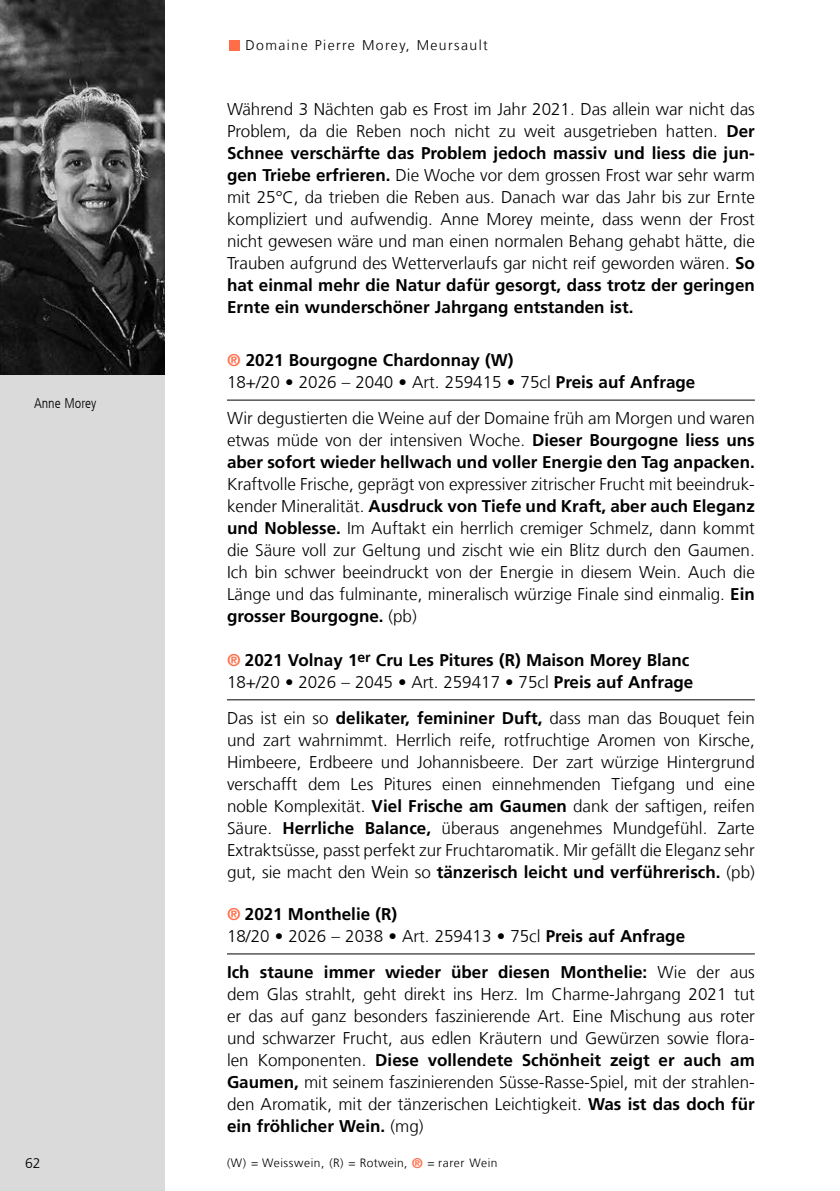
<style>
.page{position:relative;width:840px;height:1191px;background:#fff}
.page>*{position:absolute;margin:0;border:0;box-sizing:border-box;transform-origin:0 0}
.t1{font:300 17px/22px "Frutiger LT Com";color:#000;text-align:justify}
.t2{font:700 17px/22px "Frutiger LT Com";color:#000}
.t3{font:300 14px "Frutiger LT Com";letter-spacing:.1em;color:#000}
.t4{font:300 condensed 14px "Frutiger LT Com";color:#000}
.t5{font:300 12px "Frutiger LT Com";letter-spacing:.05em;color:#000}
.s1{font-weight:700}
.s2{color:#ff6e49}
.s3{font-weight:300}
.s4{font-weight:700;font-size:14px;color:#ff6e49}
</style>
<div class="page">
<hr style="left:227px;top:400px;width:527px;height:1px;background:#000">
<hr style="left:227px;top:699px;width:527px;height:1px;background:#000">
<hr style="left:227px;top:953px;width:527px;height:1px;background:#000">
<div style="left:229px;top:40px;width:10px;height:10px;background:#ff6e49"></div>
<div style="left:0;top:374px;width:164px;height:817px;background:#dadada"></div>
<img style="left:0;top:0;width:164px;height:374px">
<p class="t4" style="left:34px;top:394px;width:64px">Anne Morey</p>
<p class="t3" style="left:25px;top:1155px;width:17px">62</p>
<p class="t3" style="left:245px;top:37px;width:244px">Domaine Pierre Morey, Meursault</p>
<p class="t1" style="left:227px;top:98px;width:529px">Während 3 Nächten gab es Frost im Jahr 2021. Das allein war nicht das Problem, da die Reben noch nicht zu weit ausgetrieben hatten. <span class="s1">Der Schnee verschärfte das Problem jedoch massiv und liess die jun&shy;gen Triebe erfrieren.</span> Die Woche vor dem grossen Frost war sehr warm mit 25°C, da trieben die Reben aus. Danach war das Jahr bis zur Ernte kompliziert und aufwendig. Anne Morey meinte, dass wenn der Frost nicht gewesen wäre und man einen normalen Behang gehabt hätte, die Trauben aufgrund des Wetterverlaufs gar nicht reif geworden wären. <span class="s1">So hat einmal mehr die Natur dafür gesorgt, dass trotz der geringen Ernte ein wunderschöner Jahrgang entstanden ist.</span></p>
<p class="t2" style="left:227px;top:350px;width:469px"><span class="s2">®</span> 2021 Bourgogne Chardonnay (W)<br><span class="s3">18+/20 • 2026 – 2040 • Art. 259415 • 75cl</span> Preis auf Anfrage</p>
<p class="t1" style="left:227px;top:407px;width:529px">Wir degustierten die Weine auf der Domaine früh am Morgen und waren etwas müde von der intensiven Woche. <span class="s1">Dieser Bourgogne liess uns aber sofort wieder hellwach und voller Energie den Tag anpacken.</span></p>
<p class="t1" style="left:227px;top:473px;width:529px">Kraftvolle Frische, geprägt von expressiver zitrischer Frucht mit beeindruc&shy;kender Mineralität. <span class="s1">Ausdruck von Tiefe und Kraft, aber auch Eleganz und Noblesse.</span> Im Auftakt ein herrlich cremiger Schmelz, dann kommt die Säure voll zur Geltung und zischt wie ein Blitz durch den Gaumen.<br>Ich bin schwer beeindruckt von der Energie in diesem Wein. Auch die Länge und das fulminante, mineralisch würzige Finale sind einmalig. <span class="s1">Ein grosser Bourgogne.</span> (pb)</p>
<p class="t2" style="left:227px;top:649px;width:467px"><span class="s2">®</span> 2021 Volnay 1<sup>er</sup> Cru Les Pitures (R) Maison Morey Blanc<br><span class="s3">18+/20 • 2026 – 2045 • Art. 259417 • 75cl</span> Preis auf Anfrage</p>
<p class="t1" style="left:227px;top:707px;width:529px">Das ist ein so <span class="s1">delikater, femininer Duft,</span> dass man das Bouquet fein und zart wahrnimmt. Herrlich reife, rotfruchtige Aromen von Kirsche, Himbeere, Erdbeere und Johannisbeere. Der zart würzige Hintergrund verschafft dem Les Pitures einen einnehmenden Tiefgang und eine noble Komplexität. <span class="s1">Viel Frische am Gaumen</span> dank der saftigen, reifen Säure. <span class="s1">Herrliche Balance,</span> überaus angenehmes Mundgefühl. Zarte Extraktsüsse, passt perfekt zur Fruchtaromatik. Mir gefällt die Eleganz sehr gut, sie macht den Wein so <span class="s1">tänzerisch leicht und verführerisch.</span> (pb)</p>
<p class="t2" style="left:227px;top:903px;width:459px"><span class="s2">®</span> 2021 Monthelie (R)<br><span class="s3">18/20 • 2026 – 2038 • Art. 259413 • 75cl</span> Preis auf Anfrage</p>
<p class="t1" style="left:227px;top:961px;width:529px"><span class="s1">Ich staune immer wieder über diesen Monthelie:</span> Wie der aus dem Glas strahlt, geht direkt ins Herz. Im Charme-Jahrgang 2021 tut er das auf ganz besonders faszinierende Art. Eine Mischung aus roter und schwarzer Frucht, aus edlen Kräutern und Gewürzen sowie flora&shy;len Komponenten. <span class="s1">Diese vollendete Schönheit zeigt er auch am Gaumen,</span> mit seinem faszinierenden Süsse-Rasse-Spiel, mit der strahlen&shy;den Aromatik, mit der tänzerischen Leichtigkeit. <span class="s1">Was ist das doch für ein fröhlicher Wein.</span> (mg)</p>
<p class="t5" style="left:227px;top:1155px;width:272px">(W) = Weisswein, (R) = Rotwein, <span class="s4">®</span> = rarer Wein</p>
</div>
